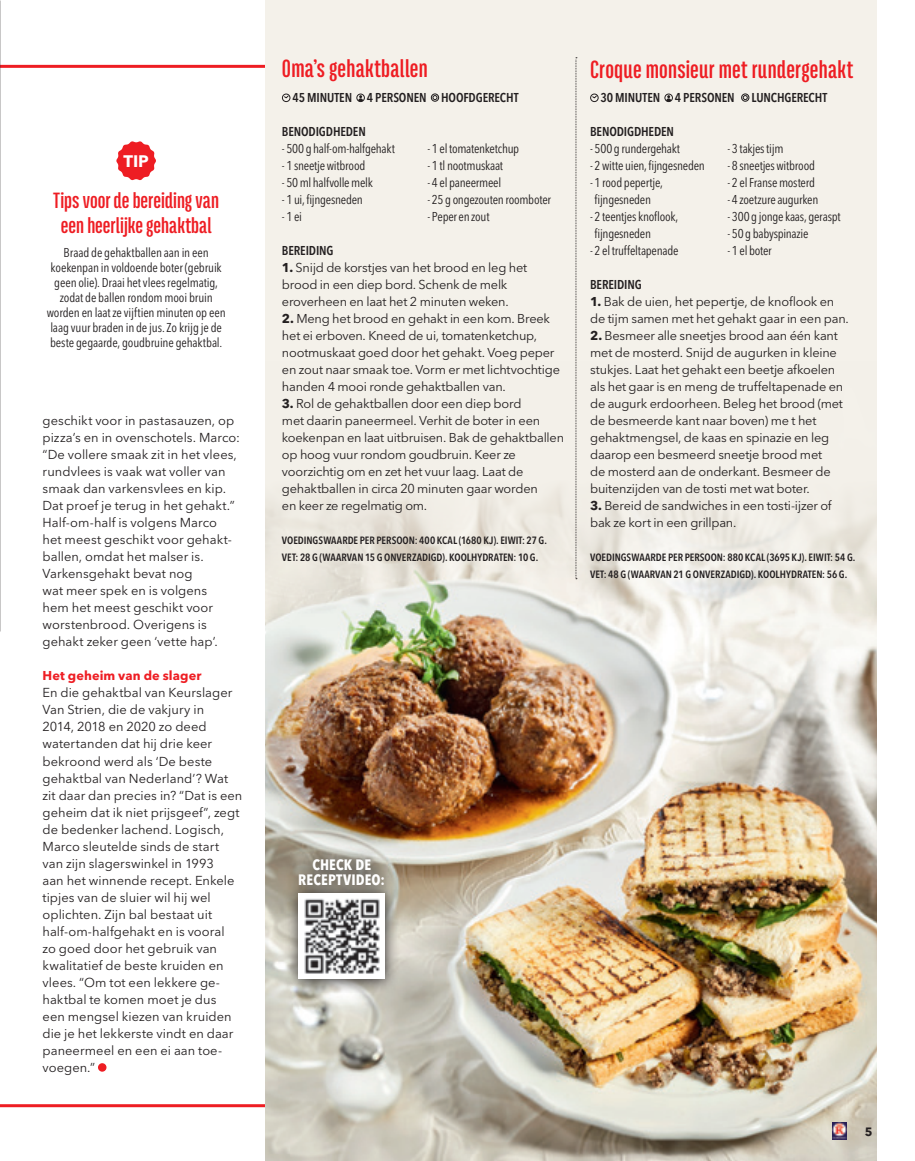
<style>
.page{position:relative;width:915px;height:1161px;background:#fff}
.page>*{position:absolute;margin:0;border:0;box-sizing:border-box;transform-origin:0 0}
.t1{font:700 27px "Titular";letter-spacing:.01em;color:#ee1d23}
.t2{font:700 24px/25.5px "Titular";color:#ee1d23;text-align:center}
.t3{font:700 16.65px "Avenir Next LT Pro";color:#fff}
.t4{font:700 condensed 15px/14.5px "Avenir Next LT Pro";letter-spacing:.005em;color:#fff;text-align:center}
.t5{font:12.9px/17px "Avenir Next LT Pro";color:#231f20}
.t6{font:12.75px/17px "Avenir Next LT Pro";letter-spacing:-.015em;color:#231f20}
.t7{font:condensed 12.75px/15px "Avenir Next LT Pro";letter-spacing:-.015em;color:#231f20;text-align:center}
.t8{font:600 condensed 12.75px "Avenir Next LT Pro";letter-spacing:-.01em;color:#231f20}
.t9{font:700 12.75px "Avenir Next LT Pro";letter-spacing:.01em;color:#ee1d23}
.t10{font:700 12px "Avenir Next LT Pro";color:#231f20}
.t11{font:600 condensed 10.5px/17px "Avenir Next LT Pro";color:#231f20}
.s1{font-weight:700}
</style>
<div class="page">
<hr style="left:0;top:1104px;width:872px;height:3px;background:#ee1d23">
<hr style="left:0;top:65px;width:872px;height:3px;background:#ee1d23">
<img style="left:0;top:0;width:1px;height:631px">
<div style="left:265px;top:0;width:611px;height:1161px;background:#f4f1ea"></div>
<img style="left:265px;top:362px;width:611px;height:799px">
<img style="left:832px;top:1123px;width:14px;height:17px">
<svg style="left:284px;top:845px;width:115px;height:148px;background:#a7a398"></svg>
<img style="left:299px;top:893px;width:85px;height:86px">
<div style="left:98px;top:1063px;width:8px;height:8px;background:#ee1d23;border-radius:50%"></div>
<svg style="left:575px;top:57px;width:1px;height:522px"></svg>
<div style="left:282px;top:94px;width:8px;height:8px;border:1px solid #231f20;border-radius:50%"></div>
<svg style="left:283px;top:95px;width:6px;height:4px"></svg>
<div style="left:356px;top:94px;width:9px;height:8px;border:1px solid #231f20;border-radius:50%"></div>
<svg style="left:358px;top:95px;width:5px;height:7px"></svg>
<div style="left:430px;top:93px;width:9px;height:9px;border:1px solid #231f20;border-radius:50%"></div>
<svg style="left:432px;top:95px;width:5px;height:5px"></svg>
<svg style="left:116px;top:141px;width:40px;height:39px"></svg>
<div style="left:590px;top:94px;width:8px;height:8px;border:1px solid #231f20;border-radius:50%"></div>
<svg style="left:591px;top:95px;width:6px;height:4px"></svg>
<div style="left:664px;top:94px;width:8px;height:8px;border:1px solid #231f20;border-radius:50%"></div>
<svg style="left:666px;top:95px;width:5px;height:7px"></svg>
<div style="left:740px;top:93px;width:9px;height:9px;border:1px solid #231f20;border-radius:50%"></div>
<svg style="left:742px;top:95px;width:5px;height:5px"></svg>
<h3 class="t3" style="left:124px;top:151px;width:27px">TIP</h3>
<h2 class="t2" style="left:53px;top:187px;width:167px">Tips voor de bereiding van een heerlijke gehaktbal</h2>
<p class="t7" style="left:47px;top:245px;width:180px">Braad de gehaktballen aan in een koekenpan in voldoende boter (gebruik geen olie). Draai het vlees regelmatig, zodat de ballen rondom mooi bruin worden en laat ze vijftien minuten op een laag vuur braden in de jus. Zo krijg je de beste gegaarde, goudbruine gehaktbal.</p>
<p class="t5" style="left:43px;top:412px;width:199px">geschikt voor in pastasauzen, op pizza’s en in ovenschotels. Marco: “De vollere smaak zit in het vlees, rundvlees is vaak wat voller van smaak dan varkensvlees en kip.<br>Dat proef je terug in het gehakt.”<br>Half-om-half is volgens Marco<br>het meest geschikt voor gehakt&shy;ballen, omdat het malser is.<br>Varkensgehakt bevat nog<br>wat meer spek en is volgens<br>hem het meest geschikt voor worstenbrood. Overigens is gehakt zeker geen ‘vette hap’.</p>
<p class="t9" style="left:43px;top:668px;width:160px">Het geheim van de slager</p>
<p class="t5" style="left:43px;top:684px;width:201px">En die gehaktbal van Keurslager<br>Van Strien, die de vakjury in<br>2014, 2018 en 2020 zo deed watertanden dat hij drie keer bekroond werd als ‘De beste gehaktbal van Nederland’? Wat zit daar dan precies in? “Dat is een geheim dat ik niet prijsgeef”, zegt de bedenker lachend. Logisch,<br>Marco sleutelde sinds de start van zijn slagerswinkel in 1993<br>aan het winnende recept. Enkele tipjes van de sluier wil hij wel oplichten. Zijn bal bestaat uit half-om-halfgehakt en is vooral<br>zo goed door het gebruik van kwalitatief de beste kruiden en vlees. “Om tot een lekkere ge&shy;haktbal te komen moet je dus<br>een mengsel kiezen van kruiden die je het lekkerste vindt en daar paneermeel en een ei aan toe&shy;voegen.”</p>
<h1 class="t1" style="left:282px;top:55px;width:147px">Oma’s gehaktballen</h1>
<p class="t8" style="left:292px;top:90px;width:227px">45 MINUTEN 4 PERSONEN HOOFDGERECHT</p>
<p class="t8" style="left:282px;top:124px;width:85px">BENODIGDHEDEN</p>
<p class="t7" style="left:282px;top:141px;width:114px">- 500 g half-om-halfgehakt</p>
<p class="t7" style="left:282px;top:158px;width:85px">- 1 sneetje witbrood</p>
<p class="t7" style="left:282px;top:175px;width:92px">- 50 ml halfvolle melk</p>
<p class="t7" style="left:282px;top:192px;width:82px">- 1 ui, fijngesneden</p>
<p class="t7" style="left:282px;top:209px;width:21px">- 1 ei</p>
<p class="t7" style="left:427px;top:141px;width:93px">- 1 el tomatenketchup</p>
<p class="t7" style="left:427px;top:158px;width:77px">- 1 tl nootmuskaat</p>
<p class="t7" style="left:427px;top:175px;width:75px">- 4 el paneermeel</p>
<p class="t7" style="left:427px;top:192px;width:125px">- 25 g ongezouten roomboter</p>
<p class="t7" style="left:427px;top:209px;width:64px">- Peper en zout</p>
<p class="t8" style="left:282px;top:243px;width:53px">BEREIDING</p>
<p class="t6" style="left:282px;top:259px;width:247px"><span class="s1">1.</span> Snijd de korstjes van het brood en leg het brood in een diep bord. Schenk de melk eroverheen en laat het 2 minuten weken.</p>
<p class="t6" style="left:282px;top:310px;width:279px"><span class="s1">2.</span> Meng het brood en gehakt in een kom. Breek het ei erboven. Kneed de ui, tomatenketchup, nootmuskaat goed door het gehakt. Voeg peper en zout naar smaak toe. Vorm er met lichtvochtige handen 4 mooi ronde gehaktballen van.</p>
<p class="t6" style="left:282px;top:395px;width:283px"><span class="s1">3.</span> Rol de gehaktballen door een diep bord<br>met daarin paneermeel. Verhit de boter in een koekenpan en laat uitbruisen. Bak de gehaktballen op hoog vuur rondom goudbruin. Keer ze voorzichtig om en zet het vuur laag. Laat de gehaktballen in circa 20 minuten gaar worden<br>en keer ze regelmatig om.</p>
<p class="t11" style="left:282px;top:532px;width:266px">VOEDINGSWAARDE PER PERSOON: 400 KCAL (1680 KJ). EIWIT: 27 G.<br>VET: 28 G (WAARVAN 15 G ONVERZADIGD). KOOLHYDRATEN: 10 G.</p>
<h1 class="t1" style="left:590px;top:56px;width:264px">Croque monsieur met rundergehakt</h1>
<p class="t8" style="left:600px;top:90px;width:135px">30 MINUTEN 4 PERSONEN</p>
<p class="t8" style="left:751px;top:90px;width:77px">LUNCHGERECHT</p>
<p class="t8" style="left:590px;top:124px;width:85px">BENODIGDHEDEN</p>
<p class="t7" style="left:590px;top:141px;width:91px">- 500 g rundergehakt</p>
<p class="t7" style="left:590px;top:158px;width:116px">- 2 witte uien, fijngesneden</p>
<p class="t7" style="left:590px;top:174px;width:74px;line-height:17px">- 1 rood pepertje, fijngesneden</p>
<p class="t7" style="left:594px;top:208px;width:85px;line-height:17px;text-align:left;text-indent:-4px">- 2 teentjes knoflook, fijngesneden</p>
<p class="t7" style="left:590px;top:243px;width:90px">- 2 el truffeltapenade</p>
<p class="t7" style="left:727px;top:141px;width:58px">- 3 takjes tijm</p>
<p class="t7" style="left:727px;top:158px;width:89px">- 8 sneetjes witbrood</p>
<p class="t7" style="left:727px;top:175px;width:89px">- 2 el Franse mosterd</p>
<p class="t7" style="left:727px;top:192px;width:92px">- 4 zoetzure augurken</p>
<p class="t7" style="left:727px;top:209px;width:115px">- 300 g jonge kaas, geraspt</p>
<p class="t7" style="left:727px;top:226px;width:83px">- 50 g babyspinazie</p>
<p class="t7" style="left:727px;top:243px;width:46px">- 1 el boter</p>
<p class="t8" style="left:590px;top:277px;width:53px">BEREIDING</p>
<p class="t6" style="left:590px;top:293px;width:260px"><span class="s1">1.</span> Bak de uien, het pepertje, de knoflook en de tijm samen met het gehakt gaar in een pan.</p>
<p class="t6" style="left:590px;top:327px;width:254px"><span class="s1">2.</span> Besmeer alle sneetjes brood aan één kant met de mosterd. Snijd de augurken in kleine stukjes. Laat het gehakt een beetje afkoelen als het gaar is en meng de truffeltapenade en de augurk erdoorheen. Beleg het brood (met de besmeerde kant naar boven) me t het gehaktmengsel, de kaas en spinazie en leg daarop een besmeerd sneetje brood met<br>de mosterd aan de onderkant. Besmeer de buitenzijden van de tosti met wat boter.</p>
<p class="t6" style="left:590px;top:497px;width:243px"><span class="s1">3.</span> Bereid de sandwiches in een tosti-ijzer of bak ze kort in een grillpan.</p>
<p class="t11" style="left:590px;top:549px;width:267px">VOEDINGSWAARDE PER PERSOON: 880 KCAL (3695 KJ). EIWIT: 54 G.<br>VET: 48 G (WAARVAN 21 G ONVERZADIGD). KOOLHYDRATEN: 56 G.</p>
<p class="t4" style="left:298px;top:858px;width:88px">CHECK DE<br>RECEPTVIDEO:</p>
<p class="t10" style="left:864px;top:1124px;width:9px">5</p>
</div>
